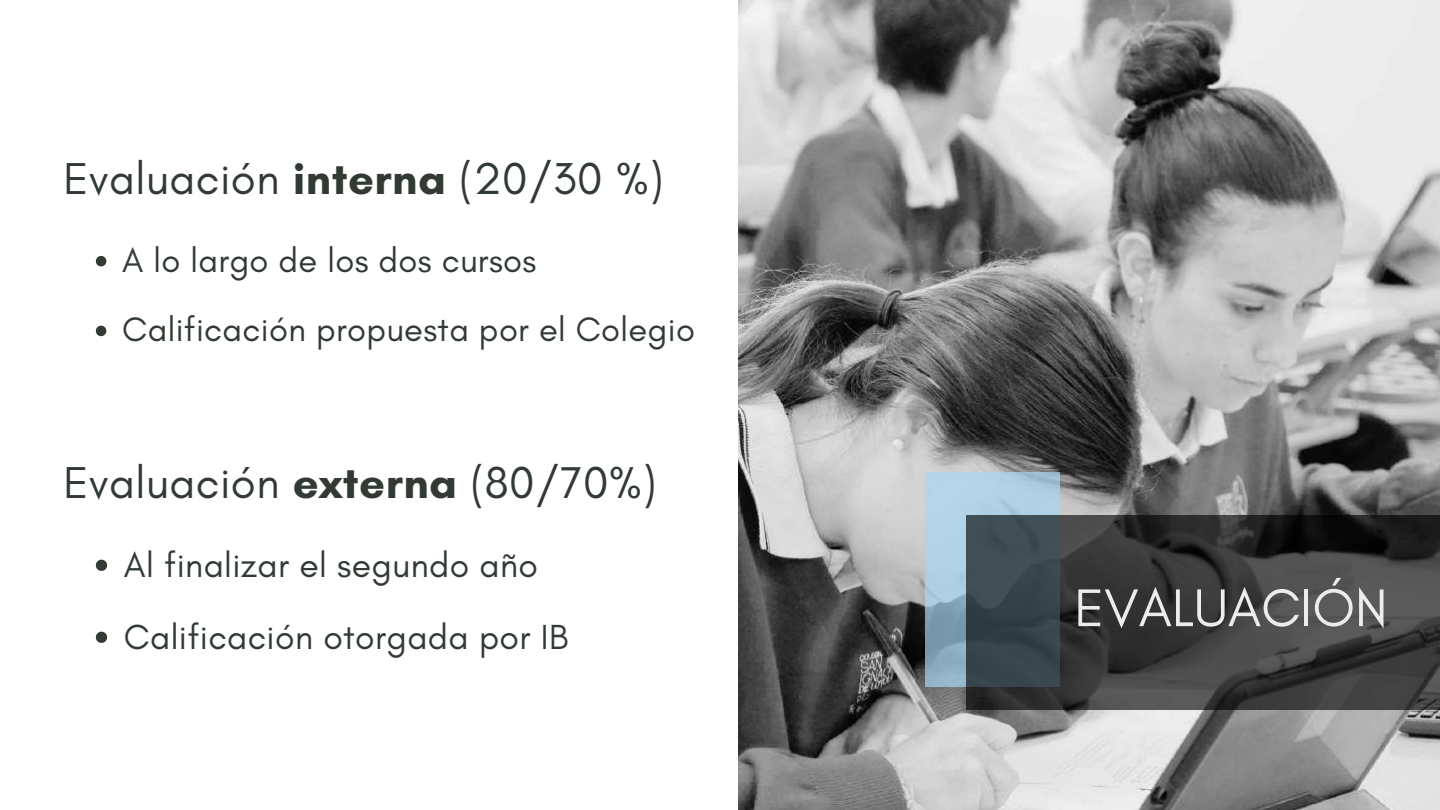
<style>
.page{position:relative;width:1440px;height:810px;background:#fff}
.page>*{position:absolute;margin:0;border:0;box-sizing:border-box;transform-origin:0 0}
.t1{font:54px "Glacial Indifference";color:#edeced}
.t2{font:45.5px "Glacial Indifference";letter-spacing:.01em;color:#313b33}
.t3{font:35.5px/72px "Glacial Indifference";letter-spacing:.01em;color:#313b33}
.t4{font:34.5px/69.8px "Glacial Indifference";letter-spacing:.01em;color:#313b33}
.s1{font-weight:700}
</style>
<div class="page">
<svg style="left:96px;top:256px;width:10px;height:10px"></svg>
<svg style="left:96px;top:326px;width:10px;height:10px"></svg>
<svg style="left:96px;top:560px;width:11px;height:11px"></svg>
<svg style="left:96px;top:632px;width:11px;height:11px"></svg>
<img style="left:739px;top:0;width:701px;height:810px">
<svg style="left:926px;top:472px;width:134px;height:215px;background:#a4c4d9"></svg>
<svg style="left:966px;top:515px;width:474px;height:194px;background:#3a3c3d"></svg>
<h2 class="t2" style="left:64px;top:151px;width:601px">Evaluación <span class="s1">interna</span> (20/30 %)</h2>
<p class="t4" style="left:122px;top:225px;width:574px">A lo largo de los dos cursos<br>Calificación propuesta por el Colegio</p>
<h2 class="t2" style="left:64px;top:455px;width:595px">Evaluación <span class="s1">externa</span> (80/70%)</h2>
<p class="t3" style="left:124px;top:528px;width:446px">Al finalizar el segundo año<br>Calificación otorgada por IB</p>
<h1 class="t1" style="left:1074px;top:575px;width:315px">EVALUACIÓN</h1>
</div>
